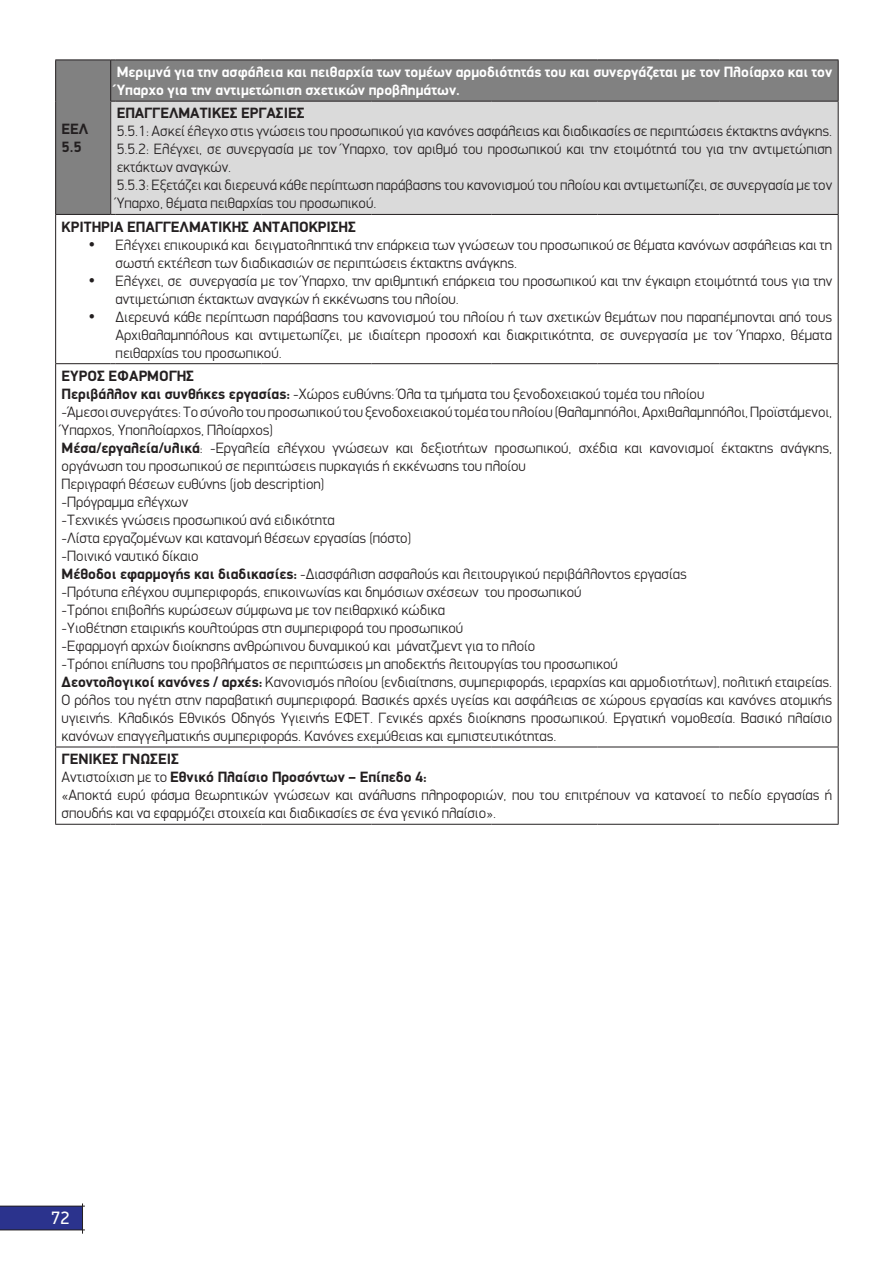
<style>
.page{position:relative;width:893px;height:1263px;background:#fff}
.page>*{position:absolute;margin:0;border:0;box-sizing:border-box;transform-origin:0 0}
.t1{font:18px "PF Din Display";color:#fff}
.t2{font:300 15px/18px "PF Din Display";color:#231f20}
.t3{font:700 15px/18px "PF Din Display";color:#fff}
.t4{font:700 15px/18px "PF Din Display";color:#231f20}
.s1{font-weight:700}
</style>
<div class="page">
<div style="left:0;top:1206px;width:82px;height:24px;background:#2b338d"></div>
<hr style="left:0;top:1206px;width:85px;height:1px;background:#231f20">
<hr style="left:0;top:1229px;width:85px;height:1px;background:#231f20">
<hr style="left:82px;top:1203px;width:1px;height:30px;background:#231f20">
<div style="left:56px;top:61px;width:782px;height:153px;background:#818181"></div>
<div style="left:111px;top:101px;width:727px;height:113px;background:#dadada"></div>
<hr style="left:55px;top:60px;width:56px;height:1px;background:#231f20">
<hr style="left:55px;top:60px;width:1px;height:41px;background:#231f20">
<hr style="left:110px;top:60px;width:1px;height:41px;background:#231f20">
<hr style="left:115px;top:60px;width:146px;height:1px;background:#231f20">
<hr style="left:261px;top:60px;width:110px;height:1px;background:#231f20">
<hr style="left:371px;top:60px;width:121px;height:1px;background:#231f20">
<hr style="left:492px;top:60px;width:105px;height:1px;background:#231f20">
<hr style="left:597px;top:60px;width:123px;height:1px;background:#231f20">
<hr style="left:720px;top:60px;width:118px;height:1px;background:#231f20">
<hr style="left:838px;top:60px;width:1px;height:41px;background:#231f20">
<hr style="left:55px;top:101px;width:1px;height:113px;background:#231f20">
<hr style="left:110px;top:102px;width:1px;height:112px;background:#231f20">
<hr style="left:115px;top:101px;width:146px;height:1px;background:#231f20">
<hr style="left:261px;top:101px;width:110px;height:1px;background:#231f20">
<hr style="left:371px;top:101px;width:121px;height:1px;background:#231f20">
<hr style="left:492px;top:101px;width:105px;height:1px;background:#231f20">
<hr style="left:597px;top:101px;width:123px;height:1px;background:#231f20">
<hr style="left:720px;top:101px;width:118px;height:1px;background:#231f20">
<hr style="left:838px;top:102px;width:1px;height:112px;background:#231f20">
<hr style="left:55px;top:214px;width:56px;height:1px;background:#231f20">
<hr style="left:55px;top:215px;width:1px;height:148px;background:#231f20">
<hr style="left:115px;top:214px;width:146px;height:1px;background:#231f20">
<hr style="left:261px;top:214px;width:110px;height:1px;background:#231f20">
<hr style="left:371px;top:214px;width:121px;height:1px;background:#231f20">
<hr style="left:492px;top:214px;width:105px;height:1px;background:#231f20">
<hr style="left:597px;top:214px;width:123px;height:1px;background:#231f20">
<hr style="left:720px;top:214px;width:118px;height:1px;background:#231f20">
<hr style="left:838px;top:215px;width:1px;height:148px;background:#231f20">
<hr style="left:55px;top:363px;width:56px;height:1px;background:#231f20">
<hr style="left:55px;top:364px;width:1px;height:383px;background:#231f20">
<hr style="left:115px;top:363px;width:146px;height:1px;background:#231f20">
<hr style="left:261px;top:363px;width:110px;height:1px;background:#231f20">
<hr style="left:371px;top:363px;width:121px;height:1px;background:#231f20">
<hr style="left:492px;top:363px;width:105px;height:1px;background:#231f20">
<hr style="left:597px;top:363px;width:123px;height:1px;background:#231f20">
<hr style="left:720px;top:363px;width:118px;height:1px;background:#231f20">
<hr style="left:838px;top:364px;width:1px;height:383px;background:#231f20">
<hr style="left:838px;top:747px;width:1px;height:77px;background:#231f20">
<hr style="left:55px;top:747px;width:1px;height:77px;background:#231f20">
<hr style="left:55px;top:747px;width:56px;height:1px;background:#231f20">
<hr style="left:115px;top:747px;width:146px;height:1px;background:#231f20">
<hr style="left:261px;top:747px;width:110px;height:1px;background:#231f20">
<hr style="left:371px;top:747px;width:121px;height:1px;background:#231f20">
<hr style="left:492px;top:747px;width:105px;height:1px;background:#231f20">
<hr style="left:597px;top:747px;width:123px;height:1px;background:#231f20">
<hr style="left:720px;top:747px;width:118px;height:1px;background:#231f20">
<hr style="left:55px;top:824px;width:56px;height:1px;background:#231f20">
<hr style="left:115px;top:824px;width:146px;height:1px;background:#231f20">
<hr style="left:261px;top:824px;width:110px;height:1px;background:#231f20">
<hr style="left:371px;top:824px;width:121px;height:1px;background:#231f20">
<hr style="left:492px;top:824px;width:105px;height:1px;background:#231f20">
<hr style="left:597px;top:824px;width:123px;height:1px;background:#231f20">
<hr style="left:720px;top:824px;width:118px;height:1px;background:#231f20">
<p class="t3" style="left:117px;top:63px;width:717px">Μεριμνά για την ασφάλεια και πειθαρχία των τομέων αρμοδιότητάς του και συνεργάζεται με τον Πλοίαρχο και τον<br>Ύπαρχο για την αντιμετώπιση σχετικών προβλημάτων.</p>
<p class="t4" style="left:117px;top:104px;width:189px">ΕΠΑΓΓΕΛΜΑΤΙΚΕΣ ΕΡΓΑΣΙΕΣ</p>
<p class="t2" style="left:117px;top:122px;width:717px">5.5.1: Ασκεί έλεγχο στις γνώσεις του προσωπικού για κανόνες ασφάλειας και διαδικασίες σε περιπτώσεις έκτακτης ανάγκης.<br>5.5.2: Ελέγχει, σε συνεργασία με τον Ύπαρχο, τον αριθμό του προσωπικού και την ετοιμότητά του για την αντιμετώπιση εκτάκτων αναγκών.<br>5.5.3: Εξετάζει και διερευνά κάθε περίπτωση παράβασης του κανονισμού του πλοίου και αντιμετωπίζει, σε συνεργασία με τον Ύπαρχο, θέματα πειθαρχίας του προσωπικού.</p>
<p class="t4" style="left:62px;top:217px;width:296px">ΚΡΙΤΗΡΙΑ ΕΠΑΓΓΕΛΜΑΤΙΚΗΣ ΑΝΤΑΠΟΚΡΙΣΗΣ</p>
<p class="t2" style="left:116px;top:236px;width:718px;text-indent:-27px">• Ελέγχει επικουρικά και δειγματοληπτικά την επάρκεια των γνώσεων του προσωπικού σε θέματα κανόνων ασφάλειας και τη σωστή εκτέλεση των διαδικασιών σε περιπτώσεις έκτακτης ανάγκης.</p>
<p class="t2" style="left:116px;top:272px;width:718px;text-indent:-27px">• Ελέγχει, σε συνεργασία με τον Ύπαρχο, την αριθμητική επάρκεια του προσωπικού και την έγκαιρη ετοιμότητά τους για την αντιμετώπιση έκτακτων αναγκών ή εκκένωσης του πλοίου.</p>
<p class="t2" style="left:116px;top:308px;width:718px;text-align:justify;text-indent:-27px">• Διερευνά κάθε περίπτωση παράβασης του κανονισμού του πλοίου ή των σχετικών θεμάτων που παραπέμπονται από τους Αρχιθαλαμηπόλους και αντιμετωπίζει, με ιδιαίτερη προσοχή και διακριτικότητα, σε συνεργασία με τον Ύπαρχο, θέματα πειθαρχίας του προσωπικού.</p>
<p class="t2" style="left:62px;top:367px;width:772px"><span class="s1">ΕΥΡΟΣ ΕΦΑΡΜΟΓΗΣ<br>Περιβάλλον και συνθήκες εργασίας:</span> -Χώρος ευθύνης: Όλα τα τμήματα του ξενοδοχειακού τομέα του πλοίου<br>-Άμεσοι συνεργάτες: Το σύνολο του προσωπικού του ξενοδοχειακού τομέα του πλοίου (Θαλαμηπόλοι, Αρχιθαλαμηπόλοι, Προϊστάμενοι, Ύπαρχος, Υποπλοίαρχος, Πλοίαρχος)<br><span class="s1">Μέσα/εργαλεία/υλικά</span>: -Εργαλεία ελέγχου γνώσεων και δεξιοτήτων προσωπικού, σχέδια και κανονισμοί έκτακτης ανάγκης, οργάνωση του προσωπικού σε περιπτώσεις πυρκαγιάς ή εκκένωσης του πλοίου<br>Περιγραφή θέσεων ευθύνης (job description)<br>-Πρόγραμμα ελέγχων<br>-Τεχνικές γνώσεις προσωπικού ανά ειδικότητα<br>-Λίστα εργαζομένων και κατανομή θέσεων εργασίας (πόστο)<br>-Ποινικό ναυτικό δίκαιο<br><span class="s1">Μέθοδοι εφαρμογής και διαδικασίες:</span> -Διασφάλιση ασφαλούς και λειτουργικού περιβάλλοντος εργασίας<br>-Πρότυπα ελέγχου συμπεριφοράς, επικοινωνίας και δημόσιων σχέσεων του προσωπικού<br>-Τρόποι επιβολής κυρώσεων σύμφωνα με τον πειθαρχικό κώδικα<br>-Υιοθέτηση εταιρικής κουλτούρας στη συμπεριφορά του προσωπικού<br>-Εφαρμογή αρχών διοίκησης ανθρώπινου δυναμικού και μάνατζμεντ για το πλοίο<br>-Τρόποι επίλυσης του προβλήματος σε περιπτώσεις μη αποδεκτής λειτουργίας του προσωπικού<br><span class="s1">Δεοντολογικοί κανόνες / αρχές:</span> Κανονισμός πλοίου (ενδιαίτησης, συμπεριφοράς, ιεραρχίας και αρμοδιοτήτων), πολιτική εταιρείας.<br>Ο ρόλος του ηγέτη στην παραβατική συμπεριφορά. Βασικές αρχές υγείας και ασφάλειας σε χώρους εργασίας και κανόνες ατομικής υγιεινής. Κλαδικός Εθνικός Οδηγός Υγιεινής ΕΦΕΤ. Γενικές αρχές διοίκησης προσωπικού. Εργατική νομοθεσία. Βασικό πλαίσιο κανόνων επαγγελματικής συμπεριφοράς. Κανόνες εχεμύθειας και εμπιστευτικότητας.</p>
<p class="t2" style="left:62px;top:750px;width:772px"><span class="s1">ΓΕΝΙΚΕΣ ΓΝΩΣΕΙΣ<br></span>Αντιστοίχιση με το <span class="s1">Εθνικό Πλαίσιο Προσόντων – Επίπεδο 4:<br></span>«Αποκτά ευρύ φάσμα θεωρητικών γνώσεων και ανάλυσης πληροφοριών, που του επιτρέπουν να κατανοεί το πεδίο εργασίας ή σπουδής και να εφαρμόζει στοιχεία και διαδικασίες σε ένα γενικό πλαίσιο».</p>
<p class="t4" style="left:62px;top:119px;width:28px">ΕΕΛ<br>5.5</p>
<p class="t1" style="left:51px;top:1207px;width:20px">72</p>
</div>
